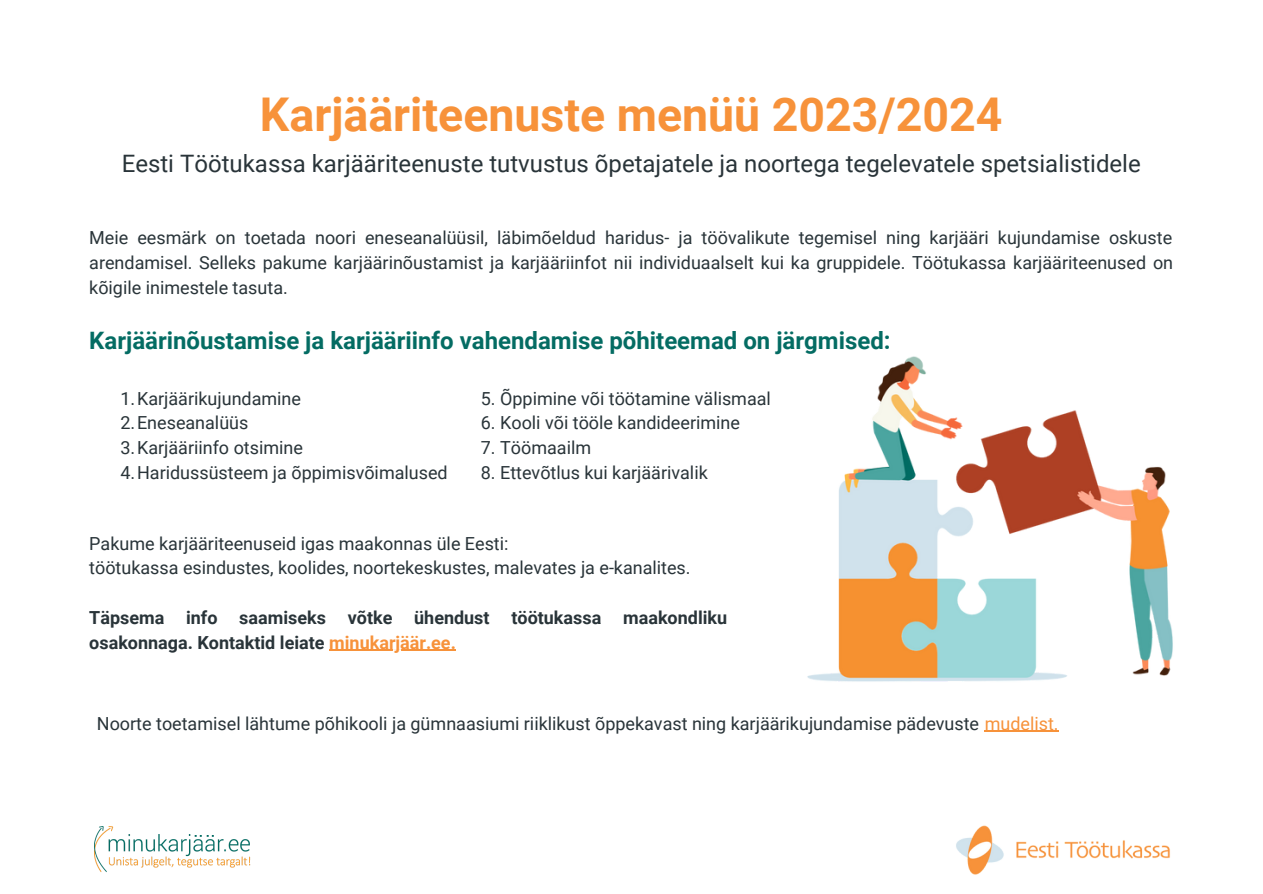
<style>
.page{position:relative;width:1263px;height:894px;background:#fff}
.page>*{position:absolute;margin:0;border:0;box-sizing:border-box;transform-origin:0 0}
.t1{font:700 46.5px "Roboto";color:#f7923a}
.t2{font:24px "Roboto";color:#293439}
.t3{font:700 24px "Roboto";color:#046c63}
.t4{font:18px/24.8px "Roboto";color:#293439;text-align:justify}
.t5{font:700 18px/24.8px "Roboto";color:#293439}
.s1{color:#f7923a}
</style>
<div class="page">
<img style="left:807px;top:356px;width:366px;height:325px">
<img style="left:94px;top:826px;width:157px;height:46px">
<img style="left:956px;top:825px;width:214px;height:50px">
<hr style="left:329px;top:649px;width:127px;height:1px;background:#f7923a">
<hr style="left:985px;top:730px;width:74px;height:1px;background:#f7923a">
<p class="t1" style="left:260px;top:88px;width:744px">Karjääriteenuste menüü 2023/2024</p>
<p class="t2" style="left:122px;top:150px;width:1020px">Eesti Töötukassa karjääriteenuste tutvustus õpetajatele ja noortega tegelevatele spetsialistidele</p>
<p class="t4" style="left:89px;top:226px;width:1085px">Meie eesmärk on toetada noori eneseanalüüsil, läbimõeldud haridus- ja töövalikute tegemisel ning karjääri kujundamise oskuste arendamisel. Selleks pakume karjäärinõustamist ja karjääriinfot nii individuaalselt kui ka gruppidele. Töötukassa karjääriteenused on kõigile inimestele tasuta.</p>
<p class="t3" style="left:89px;top:326px;width:803px">Karjäärinõustamise ja karjääriinfo vahendamise põhiteemad on järgmised:</p>
<p class="t4" style="left:120px;top:386px;width:182px">1.Karjäärikujundamine</p>
<p class="t4" style="left:120px;top:410px;width:129px">2.Eneseanalüüs</p>
<p class="t4" style="left:120px;top:435px;width:184px">3.Karjääriinfo otsimine</p>
<p class="t4" style="left:120px;top:460px;width:329px">4.Haridussüsteem ja õppimisvõimalused</p>
<p class="t4" style="left:481px;top:386px;width:292px">5. Õppimine või töötamine välismaal</p>
<p class="t4" style="left:481px;top:410px;width:261px">6. Kooli või tööle kandideerimine</p>
<p class="t4" style="left:481px;top:435px;width:112px">7. Töömaailm</p>
<p class="t4" style="left:481px;top:460px;width:228px">8. Ettevõtlus kui karjäärivalik</p>
<p class="t4" style="left:89px;top:531px;width:421px">Pakume karjääriteenuseid igas maakonnas üle Eesti:</p>
<p class="t4" style="left:89px;top:555px;width:603px">töötukassa esindustes, koolides, noortekeskustes, malevates ja e-kanalites.</p>
<p class="t5" style="left:89px;top:605px;width:639px">Täpsema info saamiseks võtke ühendust töötukassa maakondliku osakonnaga. Kontaktid leiate <span class="s1">minukarjäär.ee.</span></p>
<p class="t4" style="left:97px;top:711px;width:963px">Noorte toetamisel lähtume põhikooli ja gümnaasiumi riiklikust õppekavast ning karjäärikujundamise pädevuste <span class="s1">mudelist.</span></p>
</div>
